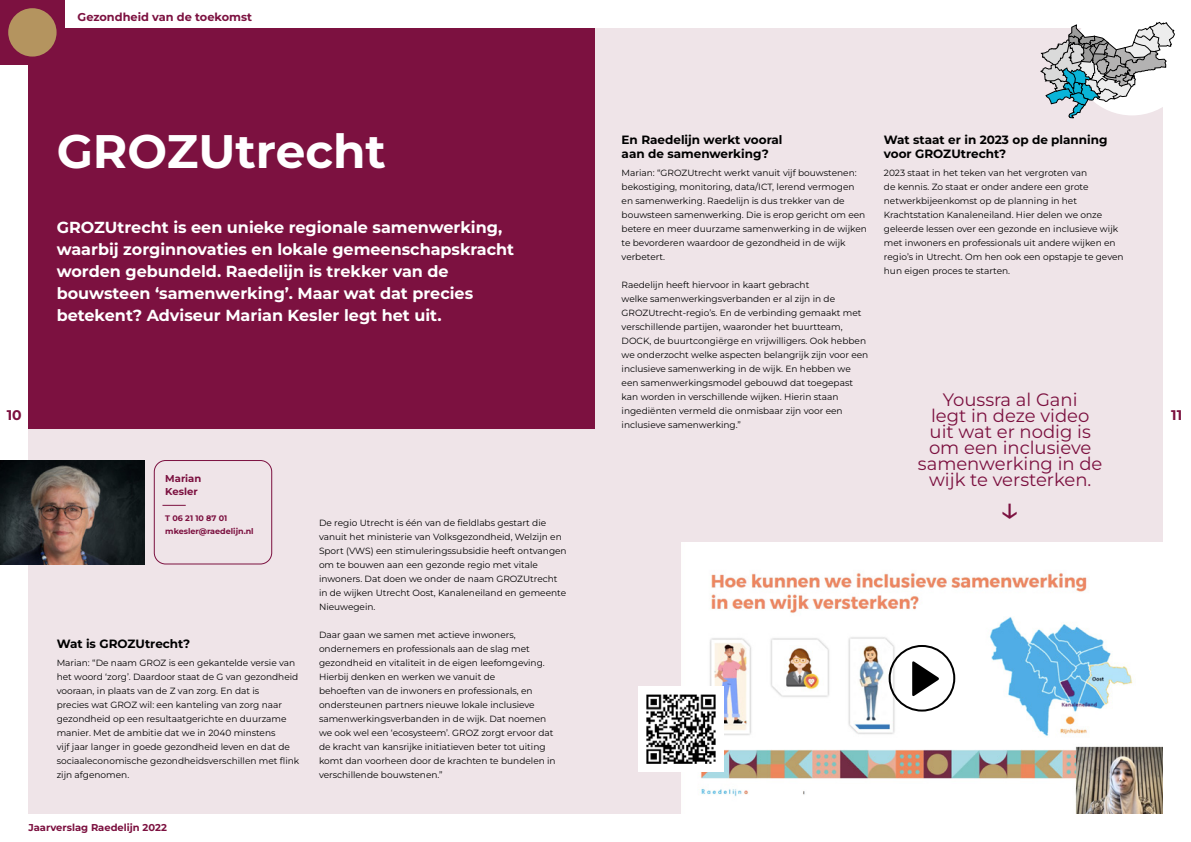
<style>
.page{position:relative;width:1191px;height:842px;background:#fff}
.page>*{position:absolute;margin:0;border:0;box-sizing:border-box;transform-origin:0 0}
.t1{font:700 47px "Montserrat";color:#fff}
.t2{font:36px "Montserrat";color:#7c1140}
.t3{font:18px/16px "Montserrat";color:#7c1140;text-align:center}
.t4{font:700 16px/22px "Montserrat";color:#fff}
.t5{font:700 14px "Montserrat";color:#7c1140}
.t6{font:700 12px/14px "Montserrat";color:#000}
.t7{font:700 11.4px "Montserrat";color:#7c1140}
.t8{font:700 10px/13px "Montserrat";color:#7c1140}
.t9{font:700 9.9px "Montserrat";color:#7c1140}
.t10{font:9px/14px "Montserrat";color:#000}
.t11{font:700 8px/13px "Montserrat";color:#7c1140}
</style>
<div class="page">
<div style="left:28px;top:28px;width:567px;height:401px;background:#7c1140"></div>
<div style="left:595px;top:28px;width:567px;height:786px;background:#efe4e8"></div>
<div style="left:28px;top:429px;width:583px;height:385px;background:#efe4e8"></div>
<img style="left:681px;top:543px;width:481px;height:271px">
<div style="left:154px;top:460px;width:118px;height:104px;border:1px solid #7c1140;border-radius:11px"></div>
<svg style="left:162px;top:505px;width:24px;height:1px"></svg>
<svg style="left:1040px;top:22px;width:134px;height:96px"></svg>
<img style="left:0;top:460px;width:145px;height:104px">
<div style="left:0;top:0;width:65px;height:65px;background:#7c1140"></div>
<div style="left:8px;top:8px;width:49px;height:49px;background:#b4945f;border-radius:50%"></div>
<svg style="left:912px;top:661px;width:27px;height:35px"></svg>
<div style="left:888px;top:645px;width:67px;height:66px;border:2px solid #000;border-radius:50%"></div>
<img style="left:639px;top:687px;width:84px;height:84px">
<p class="t7" style="left:78px;top:10px;width:176px">Gezondheid van de toekomst</p>
<h1 class="t1" style="left:57px;top:120px;width:331px">GROZUtrecht</h1>
<h3 class="t6" style="left:621px;top:132px;width:162px">En Raedelijn werkt vooral aan de samenwerking?</h3>
<p class="t10" style="left:621px;top:166px;width:247px">Marian: “GROZUtrecht werkt vanuit vijf bouwstenen: bekostiging, monitoring, data/ICT, lerend vermogen en samenwerking. Raedelijn is dus trekker van de bouwsteen samenwerking. Die is erop gericht om een betere en meer duurzame samenwerking in de wijken te bevorderen waardoor de gezondheid in de wijk verbetert.</p>
<p class="t10" style="left:621px;top:278px;width:248px">Raedelijn heeft hiervoor in kaart gebracht<br>welke samenwerkingsverbanden er al zijn in de GROZUtrecht-regio’s. En de verbinding gemaakt met verschillende partijen, waaronder het buurtteam, DOCK, de buurtcongiërge en vrijwilligers. Ook hebben we onderzocht welke aspecten belangrijk zijn voor een inclusieve samenwerking in de wijk. En hebben we een samenwerkingsmodel gebouwd dat toegepast kan worden in verschillende wijken. Hierin staan ingediënten vermeld die onmisbaar zijn voor een inclusieve samenwerking.”</p>
<h3 class="t6" style="left:884px;top:132px;width:225px">Wat staat er in 2023 op de planning voor GROZUtrecht?</h3>
<p class="t10" style="left:884px;top:166px;width:241px">2023 staat in het teken van het vergroten van<br>de kennis. Zo staat er onder andere een grote netwerkbijeenkomst op de planning in het Krachtstation Kanaleneiland. Hier delen we onze geleerde lessen over een gezonde en inclusieve wijk met inwoners en professionals uit andere wijken en regio’s in Utrecht. Om hen ook een opstapje te geven hun eigen proces te starten.</p>
<p class="t4" style="left:57px;top:215px;width:459px">GROZUtrecht is een unieke regionale samenwerking, waarbij zorginnovaties en lokale gemeenschapskracht worden gebundeld. Raedelijn is trekker van de bouwsteen ‘samenwerking’. Maar wat dat precies betekent? Adviseur Marian Kesler legt het uit.</p>
<h3 class="t3" style="left:918px;top:391px;width:186px">Youssra al Gani<br>legt in deze video uit wat er nodig is om een inclusieve samenwerking in de wijk te versterken.</h3>
<h2 class="t2" style="left:998px;top:484px;width:23px">↓</h2>
<h3 class="t5" style="left:7px;top:405px;width:16px">10</h3>
<h3 class="t5" style="left:1171px;top:405px;width:12px">11</h3>
<p class="t8" style="left:165px;top:471px;width:38px">Marian<br>Kesler</p>
<p class="t11" style="left:165px;top:511px;width:90px">T 06 21 10 87 01 mkesler@raedelijn.nl</p>
<p class="t11" style="left:162px;top:512px;width:80px">T (06) 00 00 00 00 naam@raedelijn.nl</p>
<p class="t10" style="left:319px;top:516px;width:249px">De regio Utrecht is één van de fieldlabs gestart die vanuit het ministerie van Volksgezondheid, Welzijn en Sport (VWS) een stimuleringssubsidie heeft ontvangen om te bouwen aan een gezonde regio met vitale inwoners. Dat doen we onder de naam GROZUtrecht in de wijken Utrecht Oost, Kanaleneiland en gemeente Nieuwegein.</p>
<p class="t10" style="left:319px;top:628px;width:238px">Daar gaan we samen met actieve inwoners, ondernemers en professionals aan de slag met gezondheid en vitaliteit in de eigen leefomgeving.<br>Hierbij denken en werken we vanuit de<br>behoeften van de inwoners en professionals, en ondersteunen partners nieuwe lokale inclusieve samenwerkingsverbanden in de wijk. Dat noemen we ook wel een ‘ecosysteem’. GROZ zorgt ervoor dat de kracht van kansrijke initiatieven beter tot uiting komt dan voorheen door de krachten te bundelen in verschillende bouwstenen.”</p>
<h3 class="t6" style="left:57px;top:636px;width:135px">Wat is GROZUtrecht?</h3>
<p class="t10" style="left:57px;top:656px;width:244px">Marian: “De naam GROZ is een gekantelde versie van het woord ‘zorg’. Daardoor staat de G van gezondheid vooraan, in plaats van de Z van zorg. En dat is<br>precies wat GROZ wil: een kanteling van zorg naar gezondheid op een resultaatgerichte en duurzame manier. Met de ambitie dat we in 2040 minstens<br>vijf jaar langer in goede gezondheid leven en dat de sociaaleconomische gezondheidsverschillen met flink zijn afgenomen.</p>
<p class="t9" style="left:28px;top:820px;width:140px">Jaarverslag Raedelijn 2022</p>
</div>
